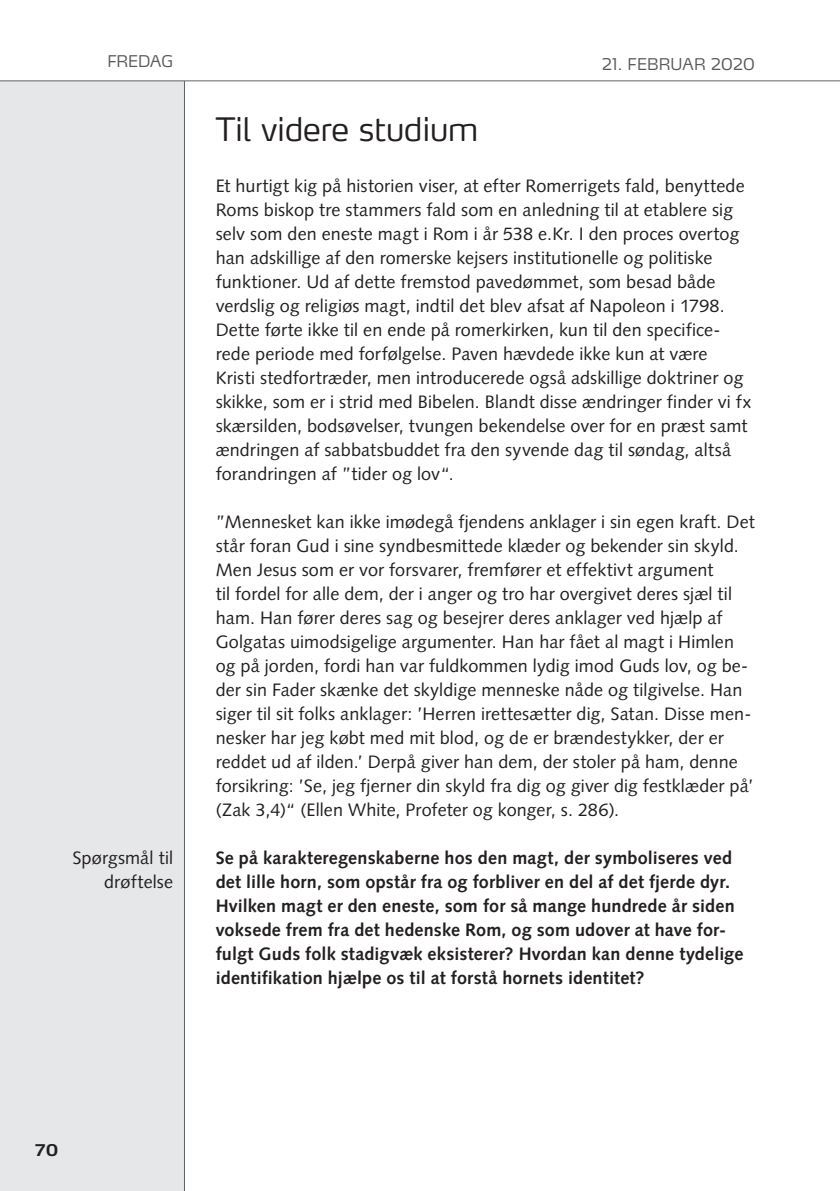
<style>
.page{position:relative;width:840px;height:1191px;background:#fff}
.page>*{position:absolute;margin:0;border:0;box-sizing:border-box;transform-origin:0 0}
.t1{font:300 32px "Max LF";letter-spacing:-.005em;color:#231f20}
.t2{font:18px/24px "Syntax LT Std";letter-spacing:.005em;color:#231f20}
.t3{font:700 18px/24px "Syntax LT Std";letter-spacing:.01em;color:#231f20}
.t4{font:300 16px "Max LF";color:#57585a}
.t5{font:700 16px "Max LF";color:#231f20}
</style>
<div class="page">
<div style="left:0;top:0;width:184px;height:1191px;background:#e6e7e9"></div>
<hr style="left:184px;top:0;width:1px;height:1191px;background:#636366">
<div style="left:0;top:0;width:839px;height:81px;background:#fff"></div>
<hr style="left:0;top:80px;width:839px;height:1px;background:#636366">
<p class="t4" style="left:107px;top:51px;width:67px">FREDAG</p>
<p class="t2" style="left:72px;top:846px;width:102px;text-align:right">Spørgsmål til drøftelse</p>
<h1 class="t1" style="left:215px;top:109px;width:264px">Til videre studium</h1>
<p class="t4" style="left:601px;top:54px;width:154px">21. FEBRUAR 2020</p>
<p class="t2" style="left:215px;top:174px;width:537px">Et hurtigt kig på historien viser, at efter Romerrigets fald, benyttede Roms biskop tre stammers fald som en anledning til at etablere sig selv som den eneste magt i Rom i år 538 e.Kr. I den proces overtog han adskillige af den romerske kejsers institutionelle og politiske funktioner. Ud af dette fremstod pavedømmet, som besad både verdslig og religiøs magt, indtil det blev afsat af Napoleon i 1798.<br>Dette førte ikke til en ende på romerkirken, kun til den specifice&shy;rede periode med forfølgelse. Paven hævdede ikke kun at være<br>Kristi stedfortræder, men introducerede også adskillige doktriner og skikke, som er i strid med Bibelen. Blandt disse ændringer finder vi fx skærsilden, bodsøvelser, tvungen bekendelse over for en præst samt ændringen af sabbatsbuddet fra den syvende dag til søndag, altså forandringen af ”tider og lov“.</p>
<p class="t2" style="left:215px;top:510px;width:540px">”Mennesket kan ikke imødegå fjendens anklager i sin egen kraft. Det står foran Gud i sine syndbesmittede klæder og bekender sin skyld.<br>Men Jesus som er vor forsvarer, fremfører et effektivt argument<br>til fordel for alle dem, der i anger og tro har overgivet deres sjæl til ham. Han fører deres sag og besejrer deres anklager ved hjælp af Golgatas uimodsigelige argumenter. Han har fået al magt i Himlen og på jorden, fordi han var fuldkommen lydig imod Guds lov, og be&shy;der sin Fader skænke det skyldige menneske nåde og tilgivelse. Han siger til sit folks anklager: ’Herren irettesætter dig, Satan. Disse men&shy;nesker har jeg købt med mit blod, og de er brændestykker, der er reddet ud af ilden.’ Derpå giver han dem, der stoler på ham, denne forsikring: ’Se, jeg fjerner din skyld fra dig og giver dig festklæder på’ (Zak 3,4)“ (Ellen White, Profeter og konger, s. 286).</p>
<p class="t3" style="left:215px;top:846px;width:529px">Se på karakteregenskaberne hos den magt, der symboliseres ved det lille horn, som opstår fra og forbliver en del af det fjerde dyr.<br>Hvilken magt er den eneste, som for så mange hundrede år siden voksede frem fra det hedenske Rom, og som udover at have for&shy;fulgt Guds folk stadigvæk eksisterer? Hvordan kan denne tydelige identifikation hjælpe os til at forstå hornets identitet?</p>
<p class="t5" style="left:35px;top:1140px;width:25px">70</p>
</div>
